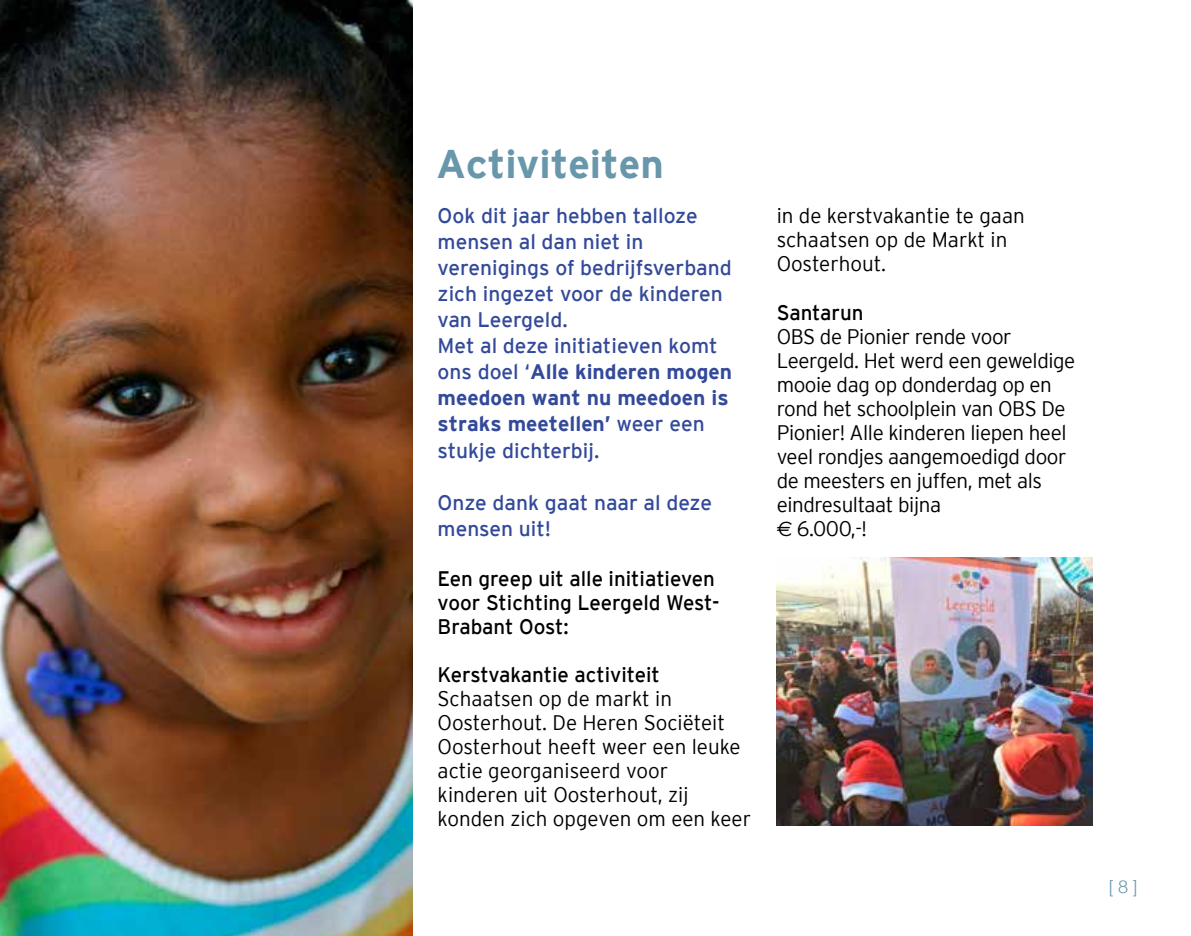
<style>
.page{position:relative;width:1191px;height:936px;background:#fff}
.page>*{position:absolute;margin:0;border:0;box-sizing:border-box;transform-origin:0 0}
.t1{font:700 40px "Interstate";color:#6897ab}
.t2{font:21px/26px "Interstate";color:#33499a}
.t3{font:300 21px/24px "Interstate";letter-spacing:-.02em;color:#000}
.t4{font:300 21px/24px "Interstate";color:#000}
.t5{font:21px/24px "Interstate";color:#000}
.t6{font:300 18px "Helvetica Neue";color:#6897ab}
.s1{font-weight:700}
.s2{font-family:"Euro Sans";font-weight:400}
</style>
<div class="page">
<img style="left:776px;top:557px;width:316px;height:268px">
<img style="left:0;top:0;width:412px;height:935px">
<h1 class="t1" style="left:436px;top:142px;width:229px">Activiteiten</h1>
<p class="t2" style="left:437px;top:203px;width:296px">Ook dit jaar hebben talloze mensen al dan niet in verenigings of bedrijfsverband zich ingezet voor de kinderen van Leergeld.<br>Met al deze initiatieven komt ons doel ‘<span class="s1">Alle kinderen mogen meedoen want nu meedoen is straks meetellen’</span> weer een stukje dichterbij.</p>
<p class="t2" style="left:437px;top:489px;width:276px">Onze dank gaat naar al deze mensen uit!</p>
<p class="t5" style="left:437px;top:566px;width:283px">Een greep uit alle initiatieven voor Stichting Leergeld West-<br>Brabant Oost:</p>
<p class="t5" style="left:437px;top:662px;width:224px">Kerstvakantie activiteit</p>
<p class="t4" style="left:437px;top:686px;width:315px">Schaatsen op de markt in<br>Oosterhout. De Heren Sociëteit<br>Oosterhout heeft weer een leuke actie georganiseerd voor kinderen uit Oosterhout, zij konden zich opgeven om een keer</p>
<p class="t4" style="left:776px;top:204px;width:250px">in de kerstvakantie te gaan schaatsen op de Markt in<br>Oosterhout.</p>
<p class="t5" style="left:776px;top:300px;width:88px">Santarun</p>
<p class="t3" style="left:776px;top:324px;width:300px">OBS de Pionier rende voor<br>Leergeld. Het werd een geweldige mooie dag op donderdag op en rond het schoolplein van OBS De<br>Pionier! Alle kinderen liepen heel veel rondjes aangemoedigd door de meesters en juffen, met als eindresultaat bijna<br><span class="s2">€</span> 6.000,-!</p>
<p class="t6" style="left:1108px;top:872px;width:30px">[ 8 ]</p>
</div>
